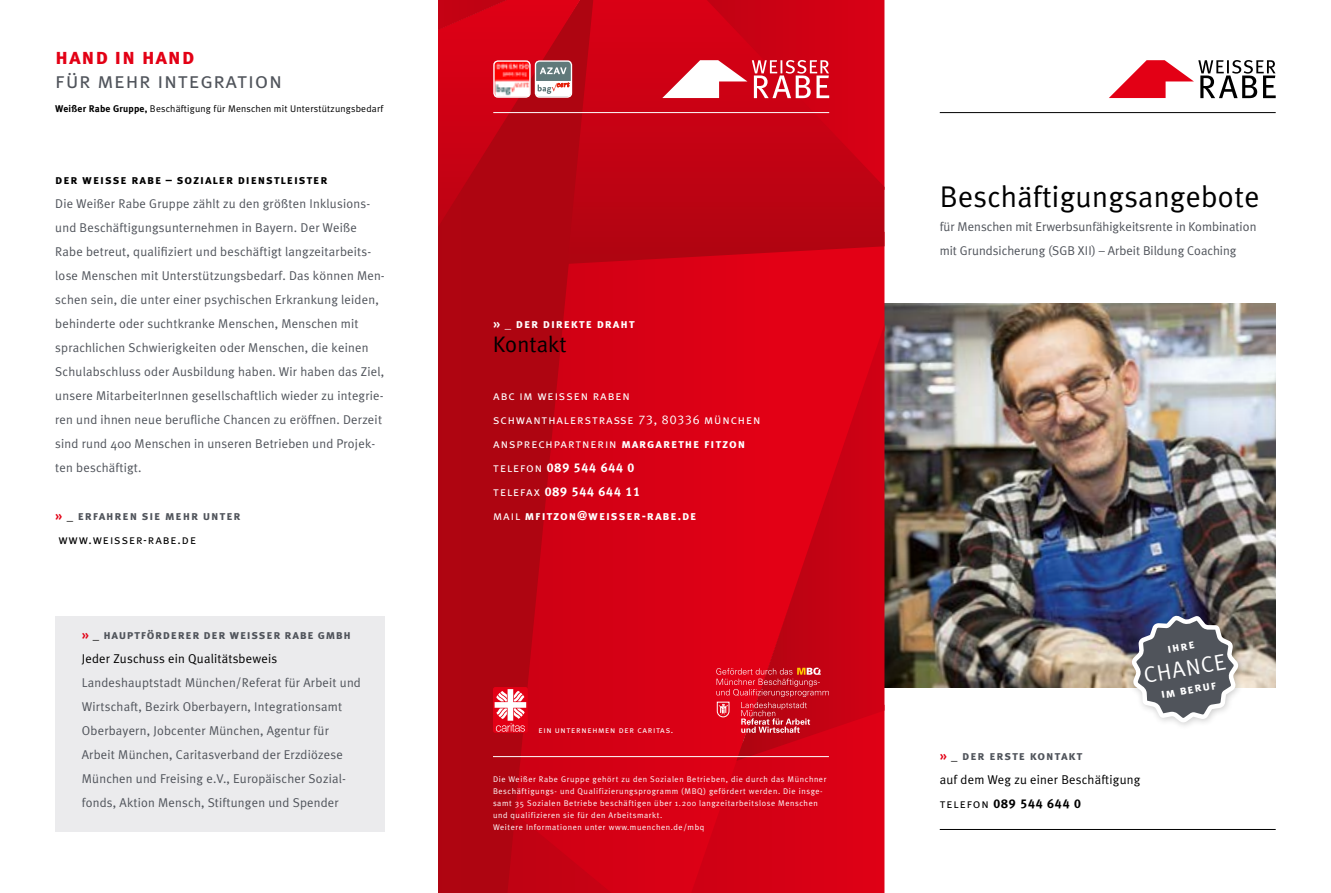
<style>
.page{position:relative;width:1331px;height:893px;background:#fff}
.page>*{position:absolute;margin:0;border:0;box-sizing:border-box;transform-origin:0 0}
.t1{font:30px "Meta Plus Normal";letter-spacing:.01em;color:#000}
.t2{font:22.5px "Meta Plus Normal Caps";letter-spacing:.03em;color:#50545b}
.t3{font:22.5px "Meta Plus Bold Caps";letter-spacing:.03em;color:#e30015}
.t4{font:22.5px "Meta Plus Normal";letter-spacing:.005em;color:#000}
.t5{font:22.5px "Meta Plus Normal";color:#fff}
.t6{font:12.75px/24px "Meta Plus Normal";letter-spacing:.015em;color:#50545b}
.t7{font:12.75px/24px "Meta Plus Bold Caps";letter-spacing:.07em;color:#fff}
.t8{font:12.75px/24px "Meta Plus Normal Caps";letter-spacing:.07em;color:#fff}
.t9{font:12.75px "Meta Plus Bold Caps";letter-spacing:.055em;color:#50545b}
.t10{font:12.75px "Meta Plus Normal";letter-spacing:.015em;color:#000}
.t11{font:12.75px "Meta Plus Bold Caps";letter-spacing:.07em;color:#000}
.t12{font:12.75px "Meta Plus Normal Caps";letter-spacing:.07em;color:#000}
.t13{font:9.75px "Meta Plus Normal";letter-spacing:.02em;color:#000}
.t14{font:9px "Meta Plus Normal Caps";letter-spacing:.07em;color:#fff}
.t15{font:8.25px/12px "Meta Plus Normal";letter-spacing:.07em;color:#fff}
.s1{font-family:"Meta Plus";font-weight:700}
.s2{color:#e30015}
.s3{color:#000}
.s4{font-family:"Meta Plus Bold Caps"}
.s5{font-family:"Meta Plus Normal Caps"}
</style>
<div class="page">
<img style="left:884px;top:304px;width:392px;height:384px">
<div style="left:55px;top:616px;width:330px;height:216px;background:#ebebed"></div>
<svg style="left:594px;top:264px;width:290px;height:629px;background:#d90014"></svg>
<svg style="left:438px;top:227px;width:156px;height:666px;background:#b90312"></svg>
<svg style="left:736px;top:324px;width:148px;height:437px;background:#d70014"></svg>
<svg style="left:567px;top:0;width:317px;height:264px;background:#c10212"></svg>
<svg style="left:1109px;top:60px;width:167px;height:38px"></svg>
<svg style="left:662px;top:0;width:222px;height:190px;background:#cf1223"></svg>
<hr style="left:940px;top:112px;width:336px;height:1px;background:#000">
<hr style="left:493px;top:112px;width:336px;height:1px;background:#fff">
<hr style="left:940px;top:829px;width:336px;height:1px;background:#000">
<hr style="left:493px;top:756px;width:336px;height:1px;background:#fff">
<div style="left:493px;top:687px;width:35px;height:46px;background:#e30015;border-radius:2px"></div>
<svg style="left:495px;top:689px;width:31px;height:43px"></svg>
<svg style="left:716px;top:668px;width:113px;height:65px;background:#d02633"></svg>
<div style="left:1127px;top:611px;width:120px;height:120px;background:#000;opacity:.2"></div>
<svg style="left:1131px;top:616px;width:108px;height:106px"></svg>
<svg style="left:438px;top:0;width:142px;height:227px;background:#bf0919"></svg>
<div style="left:535px;top:60px;width:37px;height:38px;border:1px solid #fff;border-radius:4px"></div>
<img style="left:495px;top:62px;width:34px;height:34px">
<div style="left:493px;top:60px;width:38px;height:38px;border:1px solid #fff;border-radius:4px"></div>
<h2 class="t3" style="left:55px;top:43px;width:141px">hand in hand</h2>
<h2 class="t2" style="left:55px;top:67px;width:228px">für mehr integration</h2>
<p class="t13" style="left:55px;top:103px;width:330px"><span class="s1">Weißer Rabe Gruppe,</span> Beschäftigung für Menschen mit Unterstützungsbedarf</p>
<p class="t11" style="left:55px;top:172px;width:274px">der weisse rabe – sozialer dienstleister</p>
<p class="t6" style="left:55px;top:191px;width:331px">Die Weißer Rabe Gruppe zählt zu den größten Inklusions&shy;und Beschäftigungsunternehmen in Bayern. Der Weiße Rabe betreut, qualifiziert und beschäftigt langzeitarbeits&shy;lose Menschen mit Unterstützungsbedarf. Das können Men&shy;schen sein, die unter einer psychischen Erkrankung leiden, behinderte oder suchtkranke Menschen, Menschen mit sprachlichen Schwierigkeiten oder Menschen, die keinen Schulabschluss oder Ausbildung haben. Wir haben das Ziel, unsere MitarbeiterInnen gesellschaftlich wieder zu integrie&shy;ren und ihnen neue berufliche Chancen zu eröffnen. Derzeit sind rund 400 Menschen in unseren Betrieben und Projek&shy;ten beschäftigt.</p>
<p class="t9" style="left:55px;top:508px;width:187px"><span class="s2">»</span> <span class="s3">_</span> erfahren sie mehr unter</p>
<p class="t12" style="left:58px;top:532px;width:139px">www.weisser-rabe.de</p>
<p class="t9" style="left:82px;top:627px;width:271px"><span class="s2">»</span> <span class="s3">_</span> hauptförderer der weisser rabe gmbh</p>
<p class="t10" style="left:82px;top:651px;width:197px">Jeder Zuschuss ein Qualitätsbeweis</p>
<p class="t6" style="left:82px;top:671px;width:281px">Landeshauptstadt München/Referat für Arbeit und Wirtschaft, Bezirk Oberbayern, Integrationsamt Oberbayern, Jobcenter München, Agentur für Arbeit München, Caritasverband der Erzdiözese München und Freising e.V., Europäischer Sozial&shy;fonds, Aktion Mensch, Stiftungen und Spender</p>
<p class="t7" style="left:493px;top:311px;width:143px">» _ der direkte draht</p>
<h2 class="t4" style="left:493px;top:331px;width:75px">Kontakt</h2>
<p class="t8" style="left:493px;top:383px;width:269px">abc im weissen raben schwanthalerstraße 73, 80336 münchen ansprechpartnerin <span class="s4">margarethe fitzon</span></p>
<p class="t7" style="left:493px;top:455px;width:205px"><span class="s5">telefon</span> 089 544 644 0<br><span class="s5">telefax</span> 089 544 644 11<br><span class="s5">mail</span> mfitzon@weisser-rabe.de</p>
<p class="t14" style="left:538px;top:724px;width:136px">ein unternehmen der caritas.</p>
<p class="t15" style="left:493px;top:773px;width:335px">Die Weißer Rabe Gruppe gehört zu den Sozialen Betrieben, die durch das Münchner Beschäftigungs- und Qualifizierungsprogramm (MBQ) gefördert werden. Die insge&shy;samt 35 Sozialen Betriebe beschäftigen über 1.200 langzeitarbeitslose Menschen und qualifizieren sie für den Arbeitsmarkt.<br>Weitere Informationen unter www.muenchen.de/mbq</p>
<h1 class="t1" style="left:940px;top:180px;width:321px">Beschäftigungsangebote</h1>
<p class="t6" style="left:940px;top:215px;width:318px">für Menschen mit Erwerbsunfähigkeitsrente in Kombination mit Grundsicherung (SGB XII) – Arbeit Bildung Coaching</p>
<p class="t7" style="left:1165px;top:637px;width:29px;rotate:-10deg">ihre</p>
<h2 class="t5" style="left:1142px;top:662px;width:84px;rotate:-10deg">CHANCE</h2>
<p class="t7" style="left:1159px;top:682px;width:57px;rotate:-10deg">im beruf</p>
<p class="t9" style="left:940px;top:748px;width:144px"><span class="s2">»</span> <span class="s3">_</span> der erste kontakt</p>
<p class="t10" style="left:940px;top:772px;width:202px">auf dem Weg zu einer Beschäftigung</p>
<p class="t11" style="left:940px;top:796px;width:143px"><span class="s5">telefon</span> 089 544 644 0</p>
</div>
